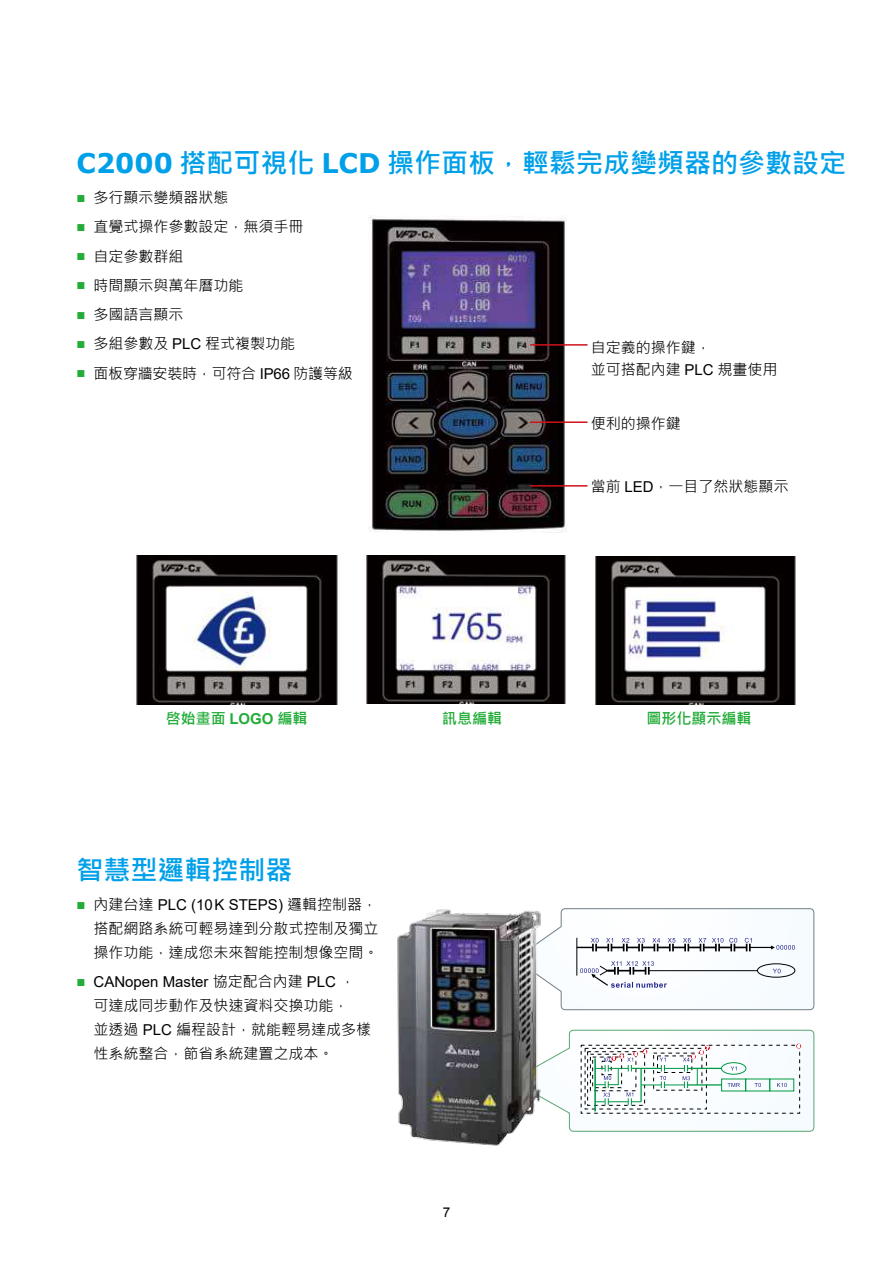
<style>
.page{position:relative;width:893px;height:1263px;background:#fff}
.page>*{position:absolute;margin:0;border:0;box-sizing:border-box;transform-origin:0 0}
.t1{font:700 27px "Microsoft Jheng Hei";color:#00a0e9}
.t2{font:15px/24px "Microsoft Jheng Hei";color:#000}
.t3{font:15px "Arial";color:#000}
.t4{font:700 15px "Microsoft Jheng Hei";color:#22ac38}
.t5{font:13.5px "Arial";color:#000}
.s1{font-family:"Verdana"}
.s2{font-family:"Arial";font-weight:700;color:#22ac38}
.s3{font-family:"Arial"}
.s4{font-weight:700;color:#22ac38}
.s5{font-family:"Microsoft Jheng Hei"}
</style>
<div class="page">
<img style="left:369px;top:217px;width:198px;height:316px">
<hr style="left:530px;top:344px;width:57px;height:2px;background:#d0121b">
<hr style="left:530px;top:421px;width:57px;height:2px;background:#d0121b">
<hr style="left:530px;top:485px;width:57px;height:2px;background:#d0121b">
<img style="left:136px;top:556px;width:202px;height:149px">
<img style="left:366px;top:556px;width:200px;height:148px">
<img style="left:595px;top:556px;width:201px;height:148px">
<svg style="left:544px;top:1029px;width:271px;height:103px"></svg>
<svg style="left:544px;top:908px;width:271px;height:102px"></svg>
<img style="left:397px;top:909px;width:147px;height:237px">
<h1 class="t1" style="left:77px;top:146px;width:771px"><span class="s1">C2000</span> 搭配可視化 <span class="s1">LCD</span> 操作面板，輕鬆完成變頻器的參數設定</h1>
<p class="t2" style="left:77px;top:186px;width:154px"><span class="s2">■</span> 多行顯示變頻器狀態</p>
<p class="t2" style="left:77px;top:215px;width:229px"><span class="s2">■</span> 直覺式操作參數設定，無須手冊</p>
<p class="t2" style="left:77px;top:244px;width:109px"><span class="s2">■</span> 自定參數群組</p>
<p class="t2" style="left:77px;top:273px;width:169px"><span class="s2">■</span> 時間顯示與萬年曆功能</p>
<p class="t2" style="left:77px;top:303px;width:109px"><span class="s2">■</span> 多國語言顯示</p>
<p class="t2" style="left:77px;top:332px;width:220px"><span class="s2">■</span> 多組參數及 <span class="s3">PLC</span> 程式複製功能</p>
<p class="t2" style="left:77px;top:361px;width:278px"><span class="s2">■</span> 面板穿牆安裝時，可符合 <span class="s3">IP66</span> 防護等級</p>
<p class="t2" style="left:591px;top:336px;width:188px;line-height:22.5px">自定義的操作鍵，<br>並可搭配內建 <span class="s3">PLC</span> 規畫使用</p>
<p class="t2" style="left:591px;top:411px;width:91px">便利的操作鍵</p>
<p class="t2" style="left:591px;top:475px;width:199px">當前 <span class="s3">LED</span>，一目了然狀態顯示</p>
<p class="t4" style="left:166px;top:709px;width:143px">啓始畫面 <span class="s3">LOGO</span> 編輯</p>
<p class="t4" style="left:442px;top:709px;width:61px">訊息編輯</p>
<p class="t4" style="left:646px;top:709px;width:106px">圖形化顯示編輯</p>
<h1 class="t1" style="left:77px;top:853px;width:218px">智慧型邏輯控制器</h1>
<p class="t3" style="left:77px;top:895px;width:302px"><span class="s4">■</span> <span class="s5">內建台達</span> PLC (10 K STEPS) <span class="s5">邏輯控制器，</span></p>
<p class="t2" style="left:94px;top:917px;width:286px">搭配網路系統可輕易達到分散式控制及獨立操作功能，達成您未來智能控制想像空間。</p>
<p class="t3" style="left:77px;top:972px;width:280px"><span class="s4">■</span> CANopen Master <span class="s5">協定配合內建</span> PLC <span class="s5">，</span></p>
<p class="t2" style="left:94px;top:994px;width:279px">可達成同步動作及快速資料交換功能，<br>並透過 <span class="s3">PLC</span> 編程設計，就能輕易達成多樣性系統整合，節省系統建置之成本。</p>
<p class="t5" style="left:443px;top:1203px;width:9px">7</p>
</div>
